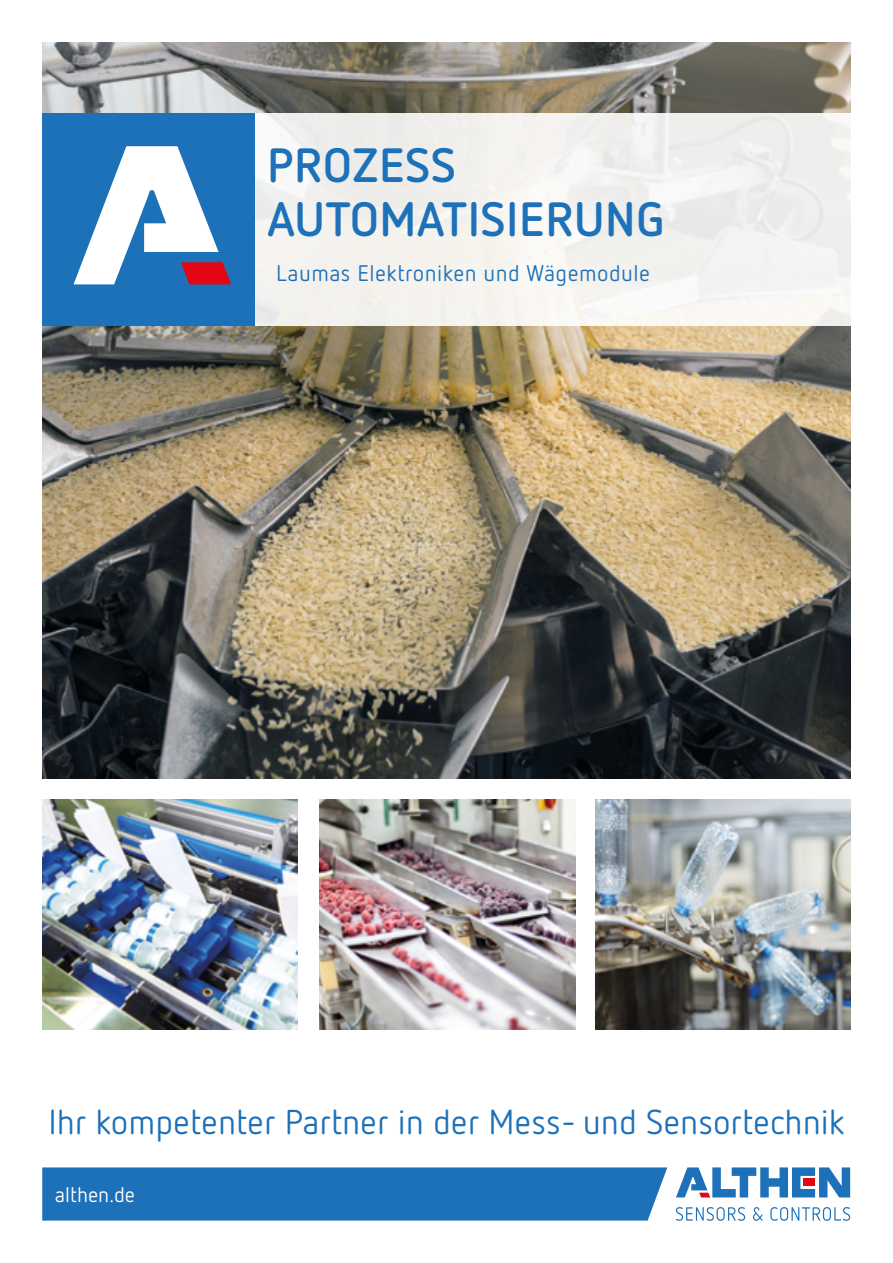
<style>
.page{position:relative;width:893px;height:1263px;background:#fff}
.page>*{position:absolute;margin:0;border:0;box-sizing:border-box;transform-origin:0 0}
.t1{font:700 48px/54px "Netto OT";letter-spacing:.01em;color:#1d71b8}
.t2{font:34.5px "Netto OT";color:#1d71b8}
.t3{font:22.5px "Netto OT";letter-spacing:.02em;color:#1d71b8}
.t4{font:21px "Netto OT";color:#fff}
</style>
<div class="page">
<svg style="left:676px;top:1207px;width:69px;height:14px"></svg>
<svg style="left:753px;top:1207px;width:9px;height:14px"></svg>
<svg style="left:770px;top:1207px;width:80px;height:14px"></svg>
<svg style="left:676px;top:1167px;width:174px;height:30px"></svg>
<div style="left:42px;top:1167px;width:625px;height:53px;background:#1d71b8"></div>
<img style="left:42px;top:43px;width:808px;height:735px">
<img style="left:42px;top:799px;width:255px;height:230px">
<img style="left:320px;top:799px;width:255px;height:230px">
<img style="left:596px;top:799px;width:255px;height:230px">
<div style="left:43px;top:113px;width:808px;height:212px;background:#f3f2ee"></div>
<div style="left:42px;top:113px;width:213px;height:212px;background:#1d71b8"></div>
<svg style="left:74px;top:146px;width:157px;height:138px"></svg>
<h1 class="t1" style="left:267px;top:136px;width:399px">PROZESS<br>AUTOMATISIERUNG</h1>
<p class="t3" style="left:276px;top:259px;width:375px">Laumas Elektroniken und Wägemodule</p>
<p class="t2" style="left:48px;top:1101px;width:798px">Ihr kompetenter Partner in der Mess- und Sensortechnik</p>
<p class="t4" style="left:55px;top:1182px;width:82px">althen.de</p>
</div>
